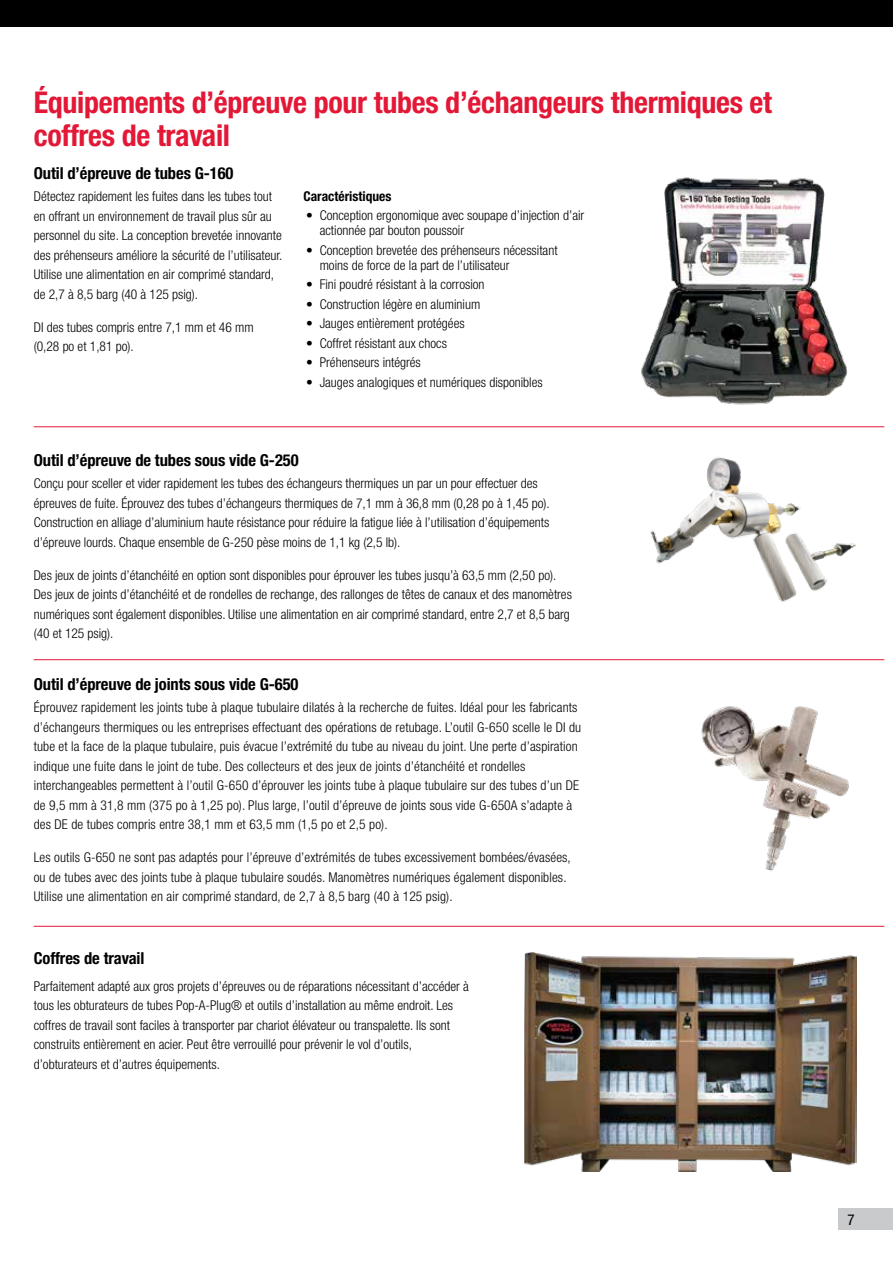
<style>
.page{position:relative;width:893px;height:1263px;background:#fff}
.page>*{position:absolute;margin:0;border:0;box-sizing:border-box;transform-origin:0 0}
.t1{font:700 condensed 30px/33px "Helvetica Neue LT Std";letter-spacing:-.01em;color:#e31837}
.t2{font:700 condensed 16.5px "Helvetica Neue LT Std";letter-spacing:-.005em;color:#000}
.t3{font:condensed 15px "Helvetica Neue LT Std";color:#000}
.t4{font:300 condensed 13.5px/19.5px "Helvetica Neue LT Std";color:#000}
.t5{font:700 condensed 13.5px "Helvetica Neue LT Std";color:#000}
</style>
<div class="page">
<div style="left:838px;top:1208px;width:55px;height:21px;background:#c9cacc"></div>
<div style="left:0;top:0;width:893px;height:27px;background:#000"></div>
<img style="left:650px;top:457px;width:206px;height:145px">
<img style="left:701px;top:706px;width:148px;height:165px">
<img style="left:525px;top:953px;width:331px;height:218px">
<hr style="left:34px;top:426px;width:850px;height:1px;background:#e31837">
<hr style="left:34px;top:659px;width:850px;height:1px;background:#e31837">
<hr style="left:34px;top:926px;width:850px;height:1px;background:#e31837">
<img style="left:641px;top:177px;width:207px;height:228px">
<h1 class="t1" style="left:34px;top:85px;width:740px">Équipements d’épreuve pour tubes d’échangeurs thermiques et coffres de travail</h1>
<p class="t2" style="left:34px;top:163px;width:201px">Outil d’épreuve de tubes G-160</p>
<p class="t4" style="left:34px;top:187px;width:250px">Détectez rapidement les fuites dans les tubes tout en offrant un environnement de travail plus sûr au personnel du site. La conception brevetée innovante des préhenseurs améliore la sécurité de l’utilisateur.<br>Utilise une alimentation en air comprimé standard, de 2,7 à 8,5 barg (40 à 125 psig).</p>
<p class="t4" style="left:34px;top:317px;width:221px">DI des tubes compris entre 7,1 mm et 46 mm (0,28 po et 1,81 po).</p>
<p class="t5" style="left:303px;top:188px;width:89px">Caractéristiques</p>
<p class="t4" style="left:320px;top:208px;width:266px;line-height:15px;text-indent:-14px">• Conception ergonomique avec soupape d’injection d’air actionnée par bouton poussoir</p>
<p class="t4" style="left:320px;top:242px;width:239px;line-height:15px;text-indent:-14px">• Conception brevetée des préhenseurs nécessitant moins de force de la part de l’utilisateur</p>
<p class="t4" style="left:306px;top:275px;width:180px">• Fini poudré résistant à la corrosion</p>
<p class="t4" style="left:306px;top:294px;width:176px">• Construction légère en aluminium</p>
<p class="t4" style="left:306px;top:314px;width:160px">• Jauges entièrement protégées</p>
<p class="t4" style="left:306px;top:333px;width:142px">• Coffret résistant aux chocs</p>
<p class="t4" style="left:306px;top:353px;width:116px">• Préhenseurs intégrés</p>
<p class="t4" style="left:306px;top:372px;width:238px">• Jauges analogiques et numériques disponibles</p>
<p class="t2" style="left:34px;top:450px;width:266px">Outil d’épreuve de tubes sous vide G-250</p>
<p class="t4" style="left:34px;top:474px;width:517px">Conçu pour sceller et vider rapidement les tubes des échangeurs thermiques un par un pour effectuer des épreuves de fuite. Éprouvez des tubes d’échangeurs thermiques de 7,1 mm à 36,8 mm (0,28 po à 1,45 po).<br>Construction en alliage d’aluminium haute résistance pour réduire la fatigue liée à l’utilisation d’équipements d’épreuve lourds. Chaque ensemble de G-250 pèse moins de 1,1 kg (2,5 lb).</p>
<p class="t4" style="left:34px;top:565px;width:540px">Des jeux de joints d’étanchéité en option sont disponibles pour éprouver les tubes jusqu’à 63,5 mm (2,50 po).<br>Des jeux de joints d’étanchéité et de rondelles de rechange, des rallonges de têtes de canaux et des manomètres numériques sont également disponibles. Utilise une alimentation en air comprimé standard, entre 2,7 et 8,5 barg (40 et 125 psig).</p>
<p class="t2" style="left:34px;top:674px;width:266px">Outil d’épreuve de joints sous vide G-650</p>
<p class="t4" style="left:34px;top:698px;width:549px">Éprouvez rapidement les joints tube à plaque tubulaire dilatés à la recherche de fuites. Idéal pour les fabricants d’échangeurs thermiques ou les entreprises effectuant des opérations de retubage. L’outil G-650 scelle le DI du tube et la face de la plaque tubulaire, puis évacue l’extrémité du tube au niveau du joint. Une perte d’aspiration indique une fuite dans le joint de tube. Des collecteurs et des jeux de joints d’étanchéité et rondelles interchangeables permettent à l’outil G-650 d’éprouver les joints tube à plaque tubulaire sur des tubes d’un DE de 9,5 mm à 31,8 mm (375 po à 1,25 po). Plus large, l’outil d’épreuve de joints sous vide G-650A s’adapte à des DE de tubes compris entre 38,1 mm et 63,5 mm (1,5 po et 2,5 po).</p>
<p class="t4" style="left:34px;top:848px;width:539px">Les outils G-650 ne sont pas adaptés pour l’épreuve d’extrémités de tubes excessivement bombées/évasées, ou de tubes avec des joints tube à plaque tubulaire soudés. Manomètres numériques également disponibles.<br>Utilise une alimentation en air comprimé standard, de 2,7 à 8,5 barg (40 à 125 psig).</p>
<p class="t2" style="left:34px;top:948px;width:112px">Coffres de travail</p>
<p class="t4" style="left:34px;top:976px;width:437px">Parfaitement adapté aux gros projets d’épreuves ou de réparations nécessitant d’accéder à tous les obturateurs de tubes Pop-A-Plug® et outils d’installation au même endroit. Les coffres de travail sont faciles à transporter par chariot élévateur ou transpalette. Ils sont construits entièrement en acier. Peut être verrouillé pour prévenir le vol d’outils, d’obturateurs et d’autres équipements.</p>
<p class="t3" style="left:848px;top:1210px;width:9px">7</p>
</div>
